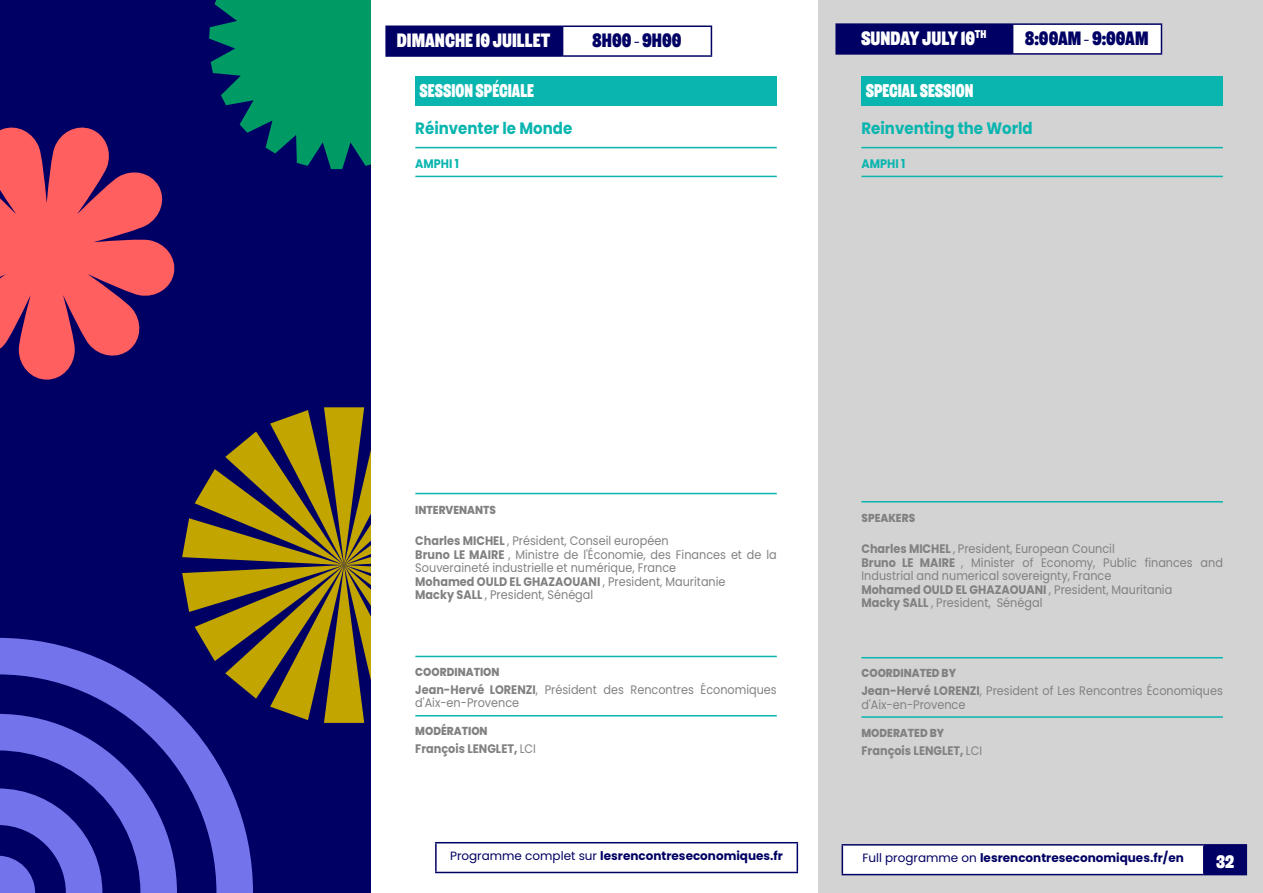
<style>
.page{position:relative;width:1263px;height:893px;background:#fff}
.page>*{position:absolute;margin:0;border:0;box-sizing:border-box;transform-origin:0 0}
.t1{font:900 22.5px "Salford Sans";color:#fff}
.t2{font:900 22.5px "Salford Sans";color:#000064}
.Numéro_session{font:900 21.45px "Salford Sans";color:#fff;scale:.91 1}
.t3{font:900 21px "Salford Sans";color:#fff}
.Titre_session_-_Neut{font:700 16.5px "Poppins";color:#09b5af;scale:.91 1}
.Note_de_cadrage_EN{font:12.3px/13.5px "Poppins";color:#818181;scale:.91 1}
.Note_de_cadrage_EN-2{font:700 12.3px "Poppins";color:#818181;scale:.91 1}
.Note_de_cadrage{font:12.3px/13.5px "Poppins";color:#818181;scale:.91 1}
.Note_de_cadrage-2{font:700 12.3px "Poppins";color:#818181;scale:.91 1}
.Amphi_neutre{font:700 12.3px "Poppins";color:#09b5af;scale:.91 1}
.t4{font:700 12px "Poppins";color:#000064}
.Désignation_interven{font:800 11.55px "Poppins";color:#818181;scale:.91 1}
.s1{font-weight:700}
.s2{font-weight:400}
</style>
<div class="page">
<div style="left:0;top:0;width:383px;height:893px;background:#000064"></div>
<svg style="left:209px;top:0;width:162px;height:169px"></svg>
<div style="left:371px;top:0;width:446px;height:893px;background:#fff"></div>
<div style="left:819px;top:0;width:444px;height:893px;background:#d3d3d3"></div>
<div style="left:836px;top:24px;width:177px;height:30px;background:#000064"></div>
<div style="left:1013px;top:24px;width:148px;height:30px;background:#fff"></div>
<hr style="left:835px;top:23px;width:178px;height:2px;background:#000064">
<hr style="left:835px;top:25px;width:2px;height:28px;background:#000064">
<hr style="left:835px;top:53px;width:178px;height:2px;background:#000064">
<hr style="left:1013px;top:23px;width:149px;height:2px;background:#000064">
<svg style="left:1161px;top:25px;width:1px;height:28px"></svg>
<hr style="left:1013px;top:53px;width:149px;height:2px;background:#000064">
<div style="left:386px;top:26px;width:177px;height:30px;background:#000064"></div>
<hr style="left:385px;top:26px;width:178px;height:1px;background:#000064">
<hr style="left:385px;top:27px;width:2px;height:28px;background:#000064">
<hr style="left:385px;top:55px;width:178px;height:2px;background:#000064">
<hr style="left:563px;top:26px;width:149px;height:1px;background:#000064">
<svg style="left:711px;top:27px;width:1px;height:28px"></svg>
<hr style="left:563px;top:55px;width:149px;height:2px;background:#000064">
<hr style="left:435px;top:842px;width:363px;height:1px;background:#000064">
<hr style="left:796px;top:843px;width:2px;height:29px;background:#000064">
<hr style="left:435px;top:872px;width:363px;height:1px;background:#000064">
<div style="left:842px;top:845px;width:362px;height:30px;background:#fff"></div>
<div style="left:1204px;top:845px;width:42px;height:30px;background:#000064"></div>
<hr style="left:841px;top:844px;width:363px;height:2px;background:#000064">
<hr style="left:841px;top:846px;width:2px;height:28px;background:#000064">
<hr style="left:1204px;top:844px;width:43px;height:2px;background:#000064">
<svg style="left:1203px;top:846px;width:1px;height:28px"></svg>
<hr style="left:1245px;top:846px;width:2px;height:28px;background:#000064">
<hr style="left:841px;top:874px;width:363px;height:1px;background:#000064">
<hr style="left:1204px;top:874px;width:43px;height:1px;background:#000064">
<svg style="left:0;top:407px;width:506px;height:467px"></svg>
<svg style="left:0;top:638px;width:253px;height:255px"></svg>
<svg style="left:0;top:127px;width:175px;height:253px;fill:#ff5f5f"></svg>
<div style="left:415px;top:76px;width:362px;height:30px;background:#09b5af"></div>
<hr style="left:415px;top:147px;width:362px;height:1px;background:#09b5af">
<hr style="left:415px;top:176px;width:362px;height:1px;background:#09b5af">
<hr style="left:415px;top:493px;width:362px;height:1px;background:#09b5af">
<hr style="left:415px;top:656px;width:362px;height:1px;background:#09b5af">
<hr style="left:415px;top:715px;width:362px;height:1px;background:#09b5af">
<div style="left:861px;top:76px;width:362px;height:30px;background:#09b5af"></div>
<hr style="left:861px;top:147px;width:362px;height:1px;background:#09b5af">
<hr style="left:861px;top:657px;width:362px;height:1px;background:#09b5af">
<hr style="left:861px;top:716px;width:362px;height:2px;background:#09b5af">
<hr style="left:861px;top:176px;width:362px;height:1px;background:#09b5af">
<hr style="left:861px;top:501px;width:362px;height:1px;background:#09b5af">
<p class="t1" style="left:397px;top:27px;width:155px">DIMANCHE 10 JUILLET</p>
<p class="t2" style="left:592px;top:27px;width:91px">8H00 - 9H00</p>
<p class="t1" style="left:861px;top:24px;width:127px">SUNDAY JULY 10<sup>TH</sup></p>
<p class="t2" style="left:1025px;top:24px;width:125px">8:00AM - 9:00AM</p>
<p class="Numéro_session" style="left:420px;top:77px;width:127px">SESSION SPÉCIALE</p>
<p class="Titre_session_-_Neut" style="left:415px;top:119px;width:174px">Réinventer le Monde</p>
<p class="Amphi_neutre" style="left:415px;top:156px;width:50px">AMPHI 1</p>
<p class="Numéro_session" style="left:866px;top:77px;width:120px">SPECIAL SESSION</p>
<p class="Titre_session_-_Neut" style="left:861px;top:119px;width:190px">Reinventing the World</p>
<p class="Amphi_neutre" style="left:861px;top:156px;width:50px">AMPHI 1</p>
<p class="Désignation_interven" style="left:415px;top:503px;width:90px">INTERVENANTS</p>
<p class="Note_de_cadrage_EN" style="left:415px;top:534px;width:280px"><span class="s1">Charles MICHEL</span> , Président, Conseil européen</p>
<p class="Note_de_cadrage_EN" style="left:415px;top:548px;width:399px"><span class="s1">Bruno LE MAIRE</span> , Ministre de l'Économie, des Finances et de la<br>Souveraineté industrielle et numérique, France</p>
<p class="Note_de_cadrage_EN-2" style="left:415px;top:574px;width:342px">Mohamed OULD EL GHAZAOUANI <span class="s2">, President, Mauritanie</span></p>
<p class="Note_de_cadrage_EN" style="left:415px;top:588px;width:197px"><span class="s1">Macky SALL</span> , President, Sénégal</p>
<p class="Désignation_interven" style="left:415px;top:665px;width:94px">COORDINATION</p>
<p class="Note_de_cadrage" style="left:415px;top:683px;width:399px"><span class="s1">Jean-Hervé LORENZI</span>, Président des Rencontres Économiques d'Aix-en-Provence</p>
<p class="Désignation_interven" style="left:415px;top:724px;width:81px">MODÉRATION</p>
<p class="Note_de_cadrage-2" style="left:415px;top:742px;width:134px">François LENGLET, <span class="s2">LCI</span></p>
<p class="Désignation_interven" style="left:861px;top:511px;width:61px">SPEAKERS</p>
<p class="Note_de_cadrage_EN" style="left:861px;top:542px;width:280px"><span class="s1">Charles MICHEL</span> , President, European Council</p>
<p class="Note_de_cadrage_EN" style="left:861px;top:556px;width:399px"><span class="s1">Bruno LE MAIRE</span> , Minister of Economy, Public finances and<br>Industrial and numerical sovereignty, France</p>
<p class="Note_de_cadrage_EN-2" style="left:861px;top:582px;width:343px">Mohamed OULD EL GHAZAOUANI <span class="s2">, President, Mauritania</span></p>
<p class="Note_de_cadrage_EN" style="left:861px;top:596px;width:200px"><span class="s1">Macky SALL</span> , President, Sénégal</p>
<p class="Désignation_interven" style="left:861px;top:666px;width:105px">COORDINATED BY</p>
<p class="Note_de_cadrage_EN" style="left:861px;top:684px;width:399px"><span class="s1">Jean-Hervé LORENZI</span>, President of Les Rencontres Économiques d'Aix-en-Provence</p>
<p class="Désignation_interven" style="left:861px;top:727px;width:92px">MODERATED BY</p>
<p class="Note_de_cadrage_EN-2" style="left:861px;top:744px;width:134px">François LENGLET, <span class="s2">LCI</span></p>
<p class="t4" style="left:450px;top:849px;width:334px"><span class="s2">Programme complet sur</span> lesrencontreseconomiques.fr</p>
<p class="t4" style="left:862px;top:851px;width:323px"><span class="s2">Full programme on</span> lesrencontreseconomiques.fr/en</p>
<h3 class="t3" style="left:1216px;top:848px;width:20px">32</h3>
</div>
